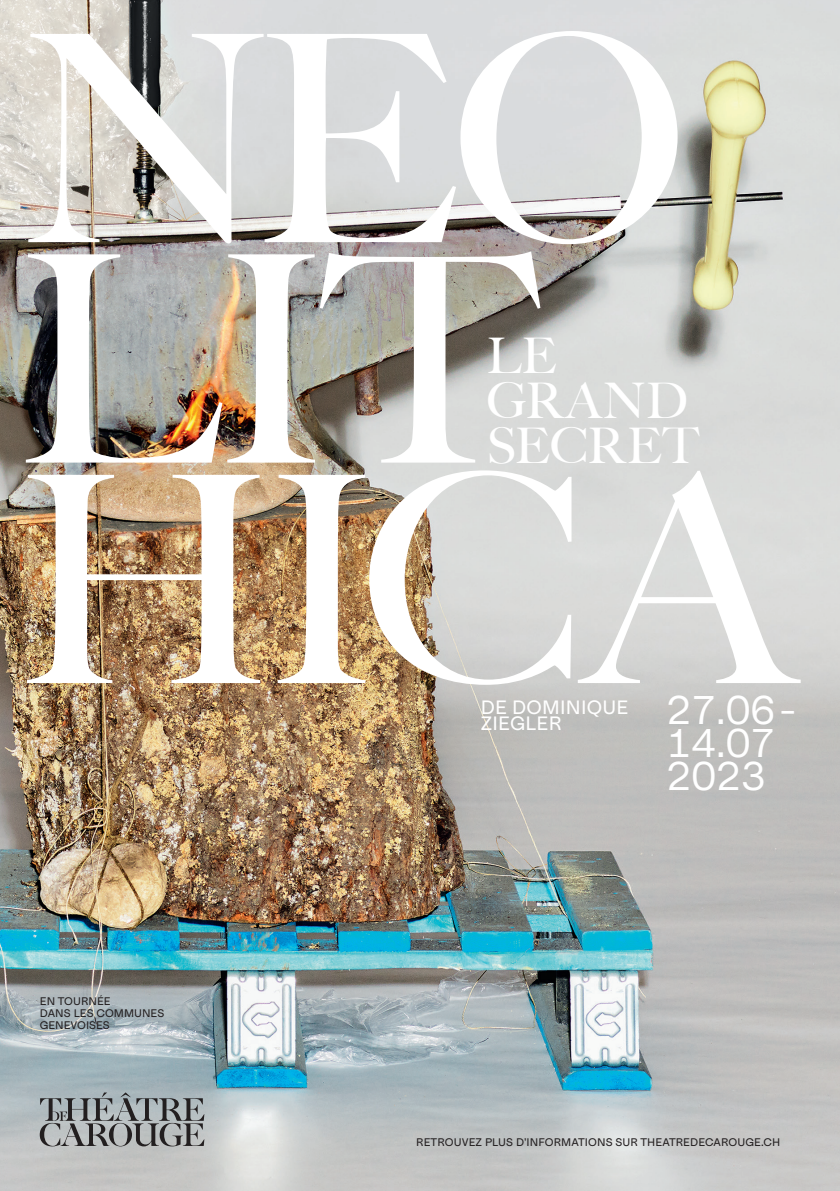
<style>
.page{position:relative;width:840px;height:1191px;background:#fff}
.page>*{position:absolute;margin:0;border:0;box-sizing:border-box;transform-origin:0 0}
.t1{font:289.2px "Big Caslon FB";letter-spacing:-.025em;color:#fff}
.t2{font:49.2px/44.8px "Big Caslon FB";color:#fff}
.t3{font:40px/33px "Medium LL";color:#fff}
.t4{font:19.4px "Medium LL";letter-spacing:.01em;color:#fff}
.t5{font:11px/12px "Medium LL";letter-spacing:.01em;color:#231f20}
</style>
<div class="page">
<img style="left:0;top:0;width:839px;height:1191px">
<svg style="left:40px;top:1092px;width:164px;height:54px;background:#8f9496"></svg>
<p class="t1" style="left:19px;top:-28px;width:668px">NEO</p>
<p class="t1" style="left:16px;top:192px;width:522px">LIT</p>
<p class="t1" style="left:14px;top:413px;width:778px">HICA</p>
<p class="t4" style="left:480px;top:693px;width:149px">DE DOMINIQUE</p>
<p class="t4" style="left:480px;top:710px;width:82px">ZIEGLER</p>
<p class="t2" style="left:486px;top:334px;width:214px">LE<br>GRAND<br>SECRET</p>
<p class="t3" style="left:666px;top:693px;width:135px">27.06-<br>14.07</p>
<p class="t3" style="left:666px;top:759px;width:101px">2023</p>
<p class="t5" style="left:40px;top:995px;width:126px">EN TOURNÉE<br>DANS LES COMMUNES<br>GENEVOISES</p>
<p class="t5" style="left:416px;top:1135px;width:365px">RETROUVEZ PLUS D’INFORMATIONS SUR THEATREDECAROUGE.CH</p>
</div>
